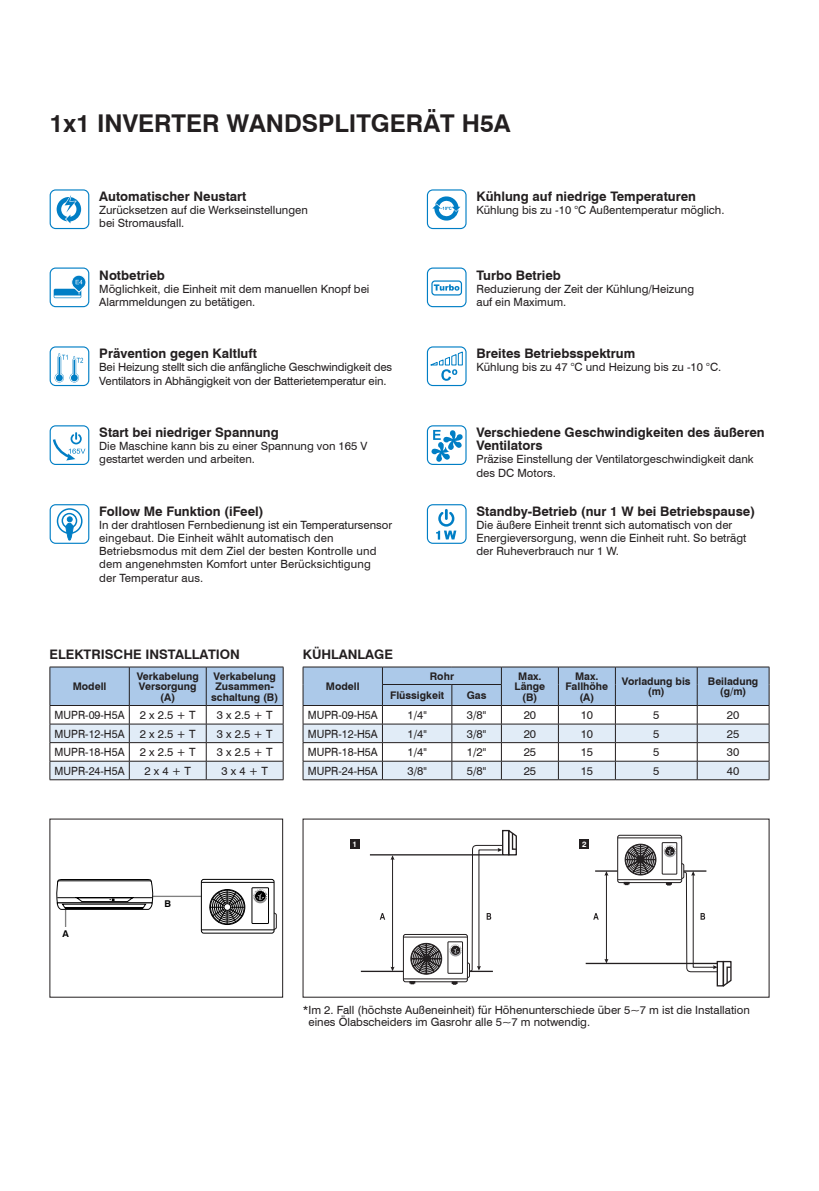
<style>
.page{position:relative;width:819px;height:1191px;background:#fff}
.page>*{position:absolute;margin:0;border:0;box-sizing:border-box;transform-origin:0 0}
.t1{font:700 24.5px "Swiss 721 BT";color:#231f20}
.t2{font:700 13.12px/13.1px "Swiss 721 BT";color:#231f20}
.t3{font:11.38px/13.1px "Swiss 721 BT";color:#231f20}
.t4{font:11.38px "Swiss 721 BT";color:#231f20;scale:.95 1}
.t5{font:700 10.5px/10.5px "Swiss 721 BT";color:#231f20;text-align:center}
.t6{font:700 9.28px "Swiss 721 BT";color:#000}
.t7{font:700 7.88px "Swiss 721 BT";color:#fff}
</style>
<div class="page">
<svg style="left:50px;top:504px;width:39px;height:40px"></svg>
<svg style="left:50px;top:189px;width:39px;height:40px"></svg>
<svg style="left:50px;top:267px;width:39px;height:40px"></svg>
<svg style="left:50px;top:346px;width:39px;height:40px"></svg>
<svg style="left:426px;top:425px;width:41px;height:40px"></svg>
<svg style="left:427px;top:504px;width:39px;height:40px"></svg>
<svg style="left:427px;top:346px;width:39px;height:40px"></svg>
<svg style="left:50px;top:425px;width:39px;height:40px"></svg>
<svg style="left:427px;top:189px;width:39px;height:40px"></svg>
<svg style="left:427px;top:267px;width:39px;height:40px"></svg>
<hr style="left:50px;top:779px;width:79px;height:1px;background:#231f20">
<hr style="left:129px;top:779px;width:77px;height:1px;background:#231f20">
<hr style="left:206px;top:779px;width:77px;height:1px;background:#231f20">
<hr style="left:50px;top:666px;width:79px;height:1px;background:#231f20">
<hr style="left:129px;top:666px;width:77px;height:1px;background:#231f20">
<hr style="left:206px;top:666px;width:77px;height:1px;background:#231f20">
<svg style="left:50px;top:667px;width:234px;height:112px"></svg>
<hr style="left:303px;top:779px;width:79px;height:1px;background:#231f20">
<hr style="left:382px;top:779px;width:70px;height:1px;background:#231f20">
<hr style="left:452px;top:779px;width:49px;height:1px;background:#231f20">
<hr style="left:501px;top:779px;width:57px;height:1px;background:#231f20">
<hr style="left:558px;top:779px;width:57px;height:1px;background:#231f20">
<hr style="left:615px;top:779px;width:82px;height:1px;background:#231f20">
<hr style="left:697px;top:779px;width:72px;height:1px;background:#231f20">
<hr style="left:303px;top:666px;width:79px;height:1px;background:#231f20">
<hr style="left:382px;top:666px;width:70px;height:1px;background:#231f20">
<hr style="left:452px;top:666px;width:49px;height:1px;background:#231f20">
<hr style="left:501px;top:666px;width:57px;height:1px;background:#231f20">
<hr style="left:558px;top:666px;width:57px;height:1px;background:#231f20">
<hr style="left:615px;top:666px;width:82px;height:1px;background:#231f20">
<hr style="left:697px;top:666px;width:72px;height:1px;background:#231f20">
<svg style="left:303px;top:667px;width:466px;height:112px"></svg>
<svg style="left:359px;top:848px;width:90px;height:137px"></svg>
<hr style="left:392px;top:857px;width:1px;height:112px;background:#231f20">
<svg style="left:390px;top:855px;width:4px;height:5px"></svg>
<svg style="left:390px;top:966px;width:4px;height:5px"></svg>
<div style="left:403px;top:934px;width:64px;height:48px;border:1px solid #231f20;border-radius:2px"></div>
<svg style="left:403px;top:848px;width:46px;height:131px"></svg>
<svg style="left:409px;top:981px;width:6px;height:3px"></svg>
<svg style="left:380px;top:913px;width:5px;height:6px"></svg>
<svg style="left:449px;top:829px;width:283px;height:158px"></svg>
<div style="left:350px;top:838px;width:10px;height:10px;background:#231f20"></div>
<div style="left:579px;top:838px;width:10px;height:10px;background:#231f20"></div>
<hr style="left:144px;top:895px;width:57px;height:2px;background:#808080">
<svg style="left:56px;top:879px;width:97px;height:48px"></svg>
<div style="left:201px;top:879px;width:73px;height:54px;background:linear-gradient(to right,#ddd,#ddd);border-radius:2px"></div>
<div style="left:201px;top:879px;width:73px;height:54px;border:1px solid #000;border-radius:2px"></div>
<svg style="left:201px;top:882px;width:76px;height:48px"></svg>
<h1 class="t1" style="left:50px;top:108px;width:462px">1x1 INVERTER WANDSPLITGERÄT H5A</h1>
<p class="t2" style="left:99px;top:189px;width:149px">Automatischer Neustart</p>
<p class="t3" style="left:99px;top:203px;width:210px">Zurücksetzen auf die Werkseinstellungen bei Stromausfall.</p>
<p class="t2" style="left:476px;top:189px;width:221px">Kühlung auf niedrige Temperaturen</p>
<p class="t3" style="left:476px;top:203px;width:249px">Kühlung bis zu -10 °C Außentemperatur möglich.</p>
<p class="t2" style="left:99px;top:268px;width:67px">Notbetrieb</p>
<p class="t3" style="left:99px;top:282px;width:272px">Möglichkeit, die Einheit mit dem manuellen Knopf bei<br>Alarmmeldungen zu betätigen.</p>
<p class="t2" style="left:476px;top:268px;width:86px">Turbo Betrieb</p>
<p class="t3" style="left:476px;top:282px;width:219px">Reduzierung der Zeit der Kühlung/Heizung auf ein Maximum.</p>
<p class="t2" style="left:99px;top:347px;width:159px">Prävention gegen Kaltluft</p>
<p class="t3" style="left:99px;top:361px;width:294px">Bei Heizung stellt sich die anfängliche Geschwindigkeit des<br>Ventilators in Abhängigkeit von der Batterietemperatur ein.</p>
<p class="t2" style="left:476px;top:347px;width:160px">Breites Betriebsspektrum</p>
<p class="t3" style="left:476px;top:361px;width:246px">Kühlung bis zu 47 °C und Heizung bis zu -10 °C.</p>
<p class="t2" style="left:99px;top:426px;width:181px">Start bei niedriger Spannung</p>
<p class="t3" style="left:99px;top:439px;width:270px">Die Maschine kann bis zu einer Spannung von 165 V gestartet werden und arbeiten.</p>
<p class="t2" style="left:99px;top:504px;width:166px">Follow Me Funktion (iFeel)</p>
<p class="t3" style="left:99px;top:518px;width:294px">In der drahtlosen Fernbedienung ist ein Temperatursensor eingebaut. Die Einheit wählt automatisch den Betriebsmodus mit dem Ziel der besten Kontrolle und dem angenehmsten Komfort unter Berücksichtigung<br>der Temperatur aus.</p>
<p class="t2" style="left:476px;top:426px;width:290px">Verschiedene Geschwindigkeiten des äußeren<br>Ventilators</p>
<p class="t3" style="left:476px;top:453px;width:279px">Präzise Einstellung der Ventilatorgeschwindigkeit dank des DC Motors.</p>
<p class="t2" style="left:476px;top:504px;width:280px">Standby-Betrieb (nur 1 W bei Betriebspause)</p>
<p class="t3" style="left:476px;top:518px;width:271px">Die äußere Einheit trennt sich automatisch von der<br>Energieversorgung, wenn die Einheit ruht. So beträgt der Ruheverbrauch nur 1 W.</p>
<p class="t2" style="left:50px;top:648px;width:192px">ELEKTRISCHE INSTALLATION</p>
<p class="t5" style="left:73px;top:681px;width:35px">Modell</p>
<p class="t5" style="left:137px;top:670px;width:64px">Verkabelung<br>Versorgung (A)</p>
<p class="t5" style="left:211px;top:670px;width:69px">Verkabelung<br>Zusammen&shy;schaltung (B)</p>
<p class="t4" style="left:55px;top:708px;width:75px">MUPR-09-H5A</p>
<p class="t3" style="left:140px;top:708px;width:57px">2 x 2.5 + T</p>
<p class="t3" style="left:217px;top:708px;width:57px">3 x 2.5 + T</p>
<p class="t4" style="left:55px;top:726px;width:75px">MUPR-12-H5A</p>
<p class="t3" style="left:140px;top:727px;width:57px">2 x 2.5 + T</p>
<p class="t3" style="left:217px;top:727px;width:57px">3 x 2.5 + T</p>
<p class="t4" style="left:55px;top:745px;width:75px">MUPR-18-H5A</p>
<p class="t3" style="left:140px;top:745px;width:57px">2 x 2.5 + T</p>
<p class="t3" style="left:217px;top:745px;width:57px">3 x 2.5 + T</p>
<p class="t4" style="left:55px;top:764px;width:75px">MUPR-24-H5A</p>
<p class="t3" style="left:145px;top:764px;width:48px">2 x 4 + T</p>
<p class="t3" style="left:221px;top:764px;width:48px">3 x 4 + T</p>
<p class="t6" style="left:63px;top:928px;width:8px">A</p>
<p class="t6" style="left:164px;top:898px;width:8px">B</p>
<p class="t2" style="left:303px;top:648px;width:92px">KÜHLANLAGE</p>
<p class="t5" style="left:326px;top:681px;width:35px">Modell</p>
<p class="t5" style="left:430px;top:670px;width:26px">Rohr</p>
<p class="t5" style="left:514px;top:670px;width:32px">Max.<br>Länge (B)</p>
<p class="t5" style="left:565px;top:670px;width:44px">Max.<br>Fallhöhe (A)</p>
<p class="t5" style="left:622px;top:675px;width:70px">Vorladung bis (m)</p>
<p class="t5" style="left:708px;top:675px;width:52px">Beiladung (g/m)</p>
<p class="t5" style="left:390px;top:689px;width:56px">Flüssigkeit</p>
<p class="t5" style="left:466px;top:689px;width:21px">Gas</p>
<p class="t4" style="left:308px;top:708px;width:75px">MUPR-09-H5A</p>
<p class="t3" style="left:407px;top:708px;width:21px">1/4"</p>
<p class="t3" style="left:467px;top:708px;width:21px">3/8"</p>
<p class="t3" style="left:523px;top:708px;width:14px">20</p>
<p class="t3" style="left:580px;top:708px;width:14px">10</p>
<p class="t3" style="left:653px;top:708px;width:8px">5</p>
<p class="t3" style="left:726px;top:708px;width:14px">20</p>
<p class="t4" style="left:308px;top:726px;width:75px">MUPR-12-H5A</p>
<p class="t3" style="left:407px;top:727px;width:21px">1/4"</p>
<p class="t3" style="left:467px;top:727px;width:21px">3/8"</p>
<p class="t3" style="left:523px;top:727px;width:14px">20</p>
<p class="t3" style="left:580px;top:727px;width:14px">10</p>
<p class="t3" style="left:653px;top:727px;width:8px">5</p>
<p class="t3" style="left:726px;top:727px;width:14px">25</p>
<p class="t4" style="left:308px;top:745px;width:75px">MUPR-18-H5A</p>
<p class="t3" style="left:407px;top:745px;width:21px">1/4"</p>
<p class="t3" style="left:467px;top:745px;width:21px">1/2"</p>
<p class="t3" style="left:523px;top:745px;width:14px">25</p>
<p class="t3" style="left:580px;top:745px;width:14px">15</p>
<p class="t3" style="left:653px;top:745px;width:8px">5</p>
<p class="t3" style="left:726px;top:745px;width:14px">30</p>
<p class="t4" style="left:308px;top:764px;width:75px">MUPR-24-H5A</p>
<p class="t3" style="left:407px;top:764px;width:21px">3/8"</p>
<p class="t3" style="left:467px;top:764px;width:21px">5/8"</p>
<p class="t3" style="left:523px;top:764px;width:14px">25</p>
<p class="t3" style="left:580px;top:764px;width:14px">15</p>
<p class="t3" style="left:653px;top:764px;width:8px">5</p>
<p class="t3" style="left:726px;top:764px;width:14px">40</p>
<p class="t7" style="left:352px;top:839px;width:6px">1</p>
<p class="t7" style="left:582px;top:839px;width:6px">2</p>
<p class="t3" style="left:308px;top:1003px;width:443px;line-height:12.2px;text-indent:-6px">*Im 2. Fall (höchste Außeneinheit) für Höhenunterschiede über 5~7 m ist die Installation eines Ölabscheiders im Gasrohr alle 5~7 m notwendig.</p>
</div>
